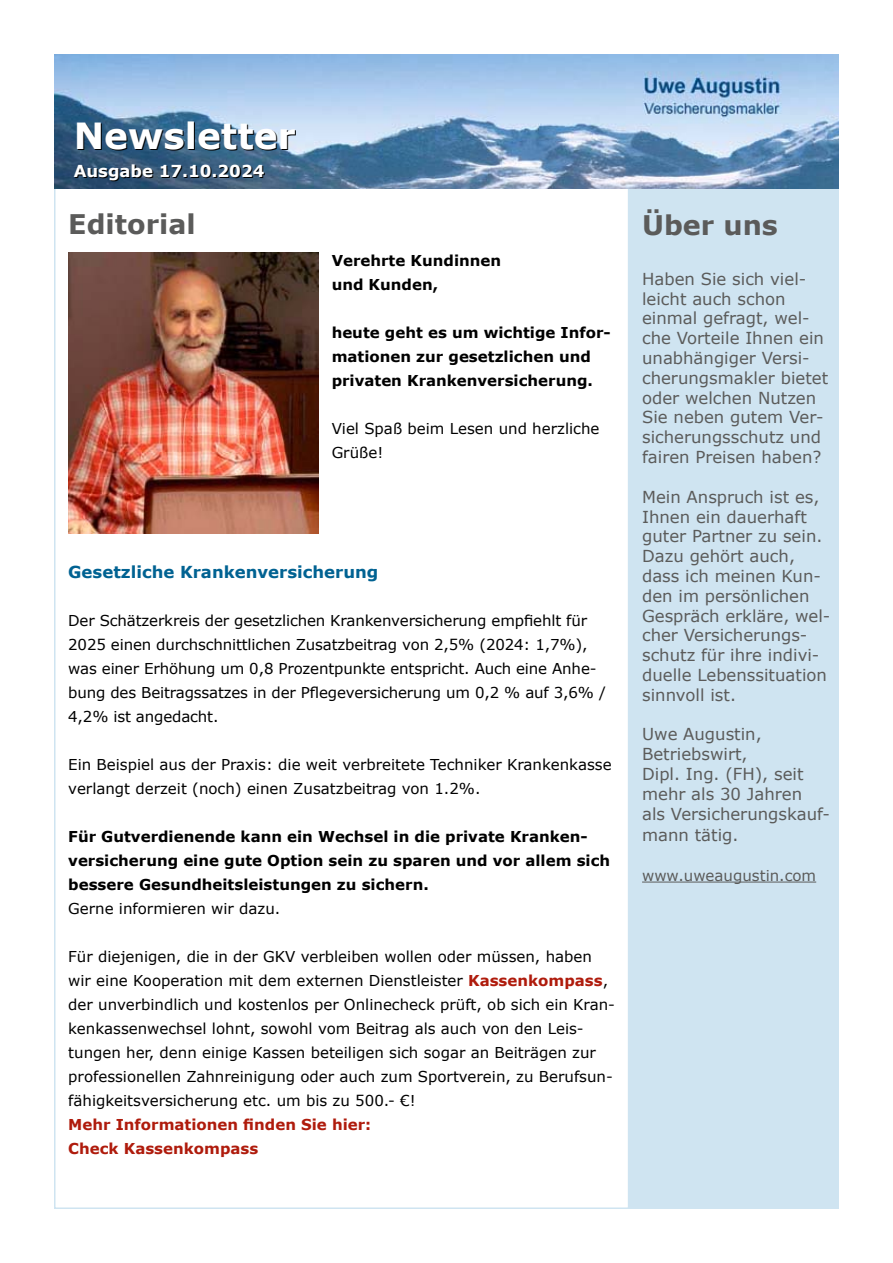
<style>
.page{position:relative;width:893px;height:1263px;background:#fff}
.page>*{position:absolute;margin:0;border:0;box-sizing:border-box;transform-origin:0 0}
.t1{font:700 36px "Verdana";color:#fff}
.t2{font:700 27px "Verdana";color:#5b5b5a}
.t3{font:16.5px/19.8px "Verdana";color:#5b5b5a}
.t4{font:700 16.5px "Verdana";color:#006292}
.t5{font:700 16.5px "Verdana";color:#fff}
.t6{font:15px/24px "Verdana";color:#000}
.t7{font:700 15px/24px "Verdana";color:#000}
.t8{font:700 15px/24px "Verdana";color:#af1b0c}
.t9{font:15px "Verdana";color:#5b5b5a}
.s1{font-weight:700;color:#af1b0c}
</style>
<div class="page">
<div style="left:629px;top:189px;width:210px;height:1020px;background:#cfe4f1"></div>
<hr style="left:642px;top:882px;width:174px;height:1px;background:#5b5b5a">
<img style="left:54px;top:54px;width:785px;height:135px">
<img style="left:68px;top:252px;width:251px;height:282px">
<h1 class="t1" style="left:74px;top:110px;width:223px">Newsletter</h1>
<p class="t5" style="left:74px;top:160px;width:192px">Ausgabe 17.10.2024</p>
<h2 class="t2" style="left:68px;top:205px;width:129px">Editorial</h2>
<p class="t7" style="left:332px;top:248px;width:171px">Verehrte Kundinnen und Kunden,</p>
<p class="t7" style="left:332px;top:320px;width:281px">heute geht es um wichtige Infor&shy;mationen zur gesetzlichen und privaten Krankenversicherung.</p>
<p class="t6" style="left:332px;top:417px;width:269px">Viel Spaß beim Lesen und herzliche<br>Grüße!</p>
<p class="t4" style="left:68px;top:560px;width:312px">Gesetzliche Krankenversicherung</p>
<p class="t6" style="left:68px;top:609px;width:539px">Der Schätzerkreis der gesetzlichen Krankenversicherung empfiehlt für 2025 einen durchschnittlichen Zusatzbeitrag von 2,5% (2024: 1,7%), was einer Erhöhung um 0,8 Prozentpunkte entspricht. Auch eine Anhe&shy;bung des Beitragssatzes in der Pflegeversicherung um 0,2 % auf 3,6% / 4,2% ist angedacht.</p>
<p class="t6" style="left:68px;top:753px;width:545px">Ein Beispiel aus der Praxis: die weit verbreitete Techniker Krankenkasse verlangt derzeit (noch) einen Zusatzbeitrag von 1.2%.</p>
<p class="t7" style="left:68px;top:824px;width:543px">Für Gutverdienende kann ein Wechsel in die private Kranken&shy;versicherung eine gute Option sein zu sparen und vor allem sich bessere Gesundheitsleistungen zu sichern.</p>
<p class="t6" style="left:68px;top:897px;width:214px">Gerne informieren wir dazu.</p>
<p class="t6" style="left:68px;top:945px;width:548px">Für diejenigen, die in der GKV verbleiben wollen oder müssen, haben wir eine Kooperation mit dem externen Dienstleister <span class="s1">Kassenkompass</span>, der unverbindlich und kostenlos per Onlinecheck prüft, ob sich ein Kran&shy;kenkassenwechsel lohnt, sowohl vom Beitrag als auch von den Leis&shy;tungen her, denn einige Kassen beteiligen sich sogar an Beiträgen zur professionellen Zahnreinigung oder auch zum Sportverein, zu Berufsun&shy;fähigkeitsversicherung etc. um bis zu 500.- €!</p>
<p class="t8" style="left:68px;top:1112px;width:305px">Mehr Informationen finden Sie hier:<br>Check Kassenkompass</p>
<h2 class="t2" style="left:642px;top:206px;width:137px">Über uns</h2>
<p class="t3" style="left:642px;top:269px;width:188px">Haben Sie sich viel&shy;leicht auch schon einmal gefragt, wel&shy;che Vorteile Ihnen ein unabhängiger Versi&shy;cherungsmakler bietet oder welchen Nutzen<br>Sie neben gutem Ver&shy;sicherungsschutz und fairen Preisen haben?</p>
<p class="t3" style="left:642px;top:487px;width:190px">Mein Anspruch ist es,<br>Ihnen ein dauerhaft guter Partner zu sein.<br>Dazu gehört auch, dass ich meinen Kun&shy;den im persönlichen<br>Gespräch erkläre, wel&shy;cher Versicherungs&shy;schutz für ihre indivi&shy;duelle Lebenssituation sinnvoll ist.</p>
<p class="t3" style="left:642px;top:724px;width:189px">Uwe Augustin,<br>Betriebswirt,<br>Dipl. Ing. (FH), seit mehr als 30 Jahren<br>als Versicherungskauf-</p>
<p class="t3" style="left:642px;top:825px;width:98px">mann tätig.</p>
<p class="t9" style="left:642px;top:865px;width:176px">www.uweaugustin.com</p>
</div>
